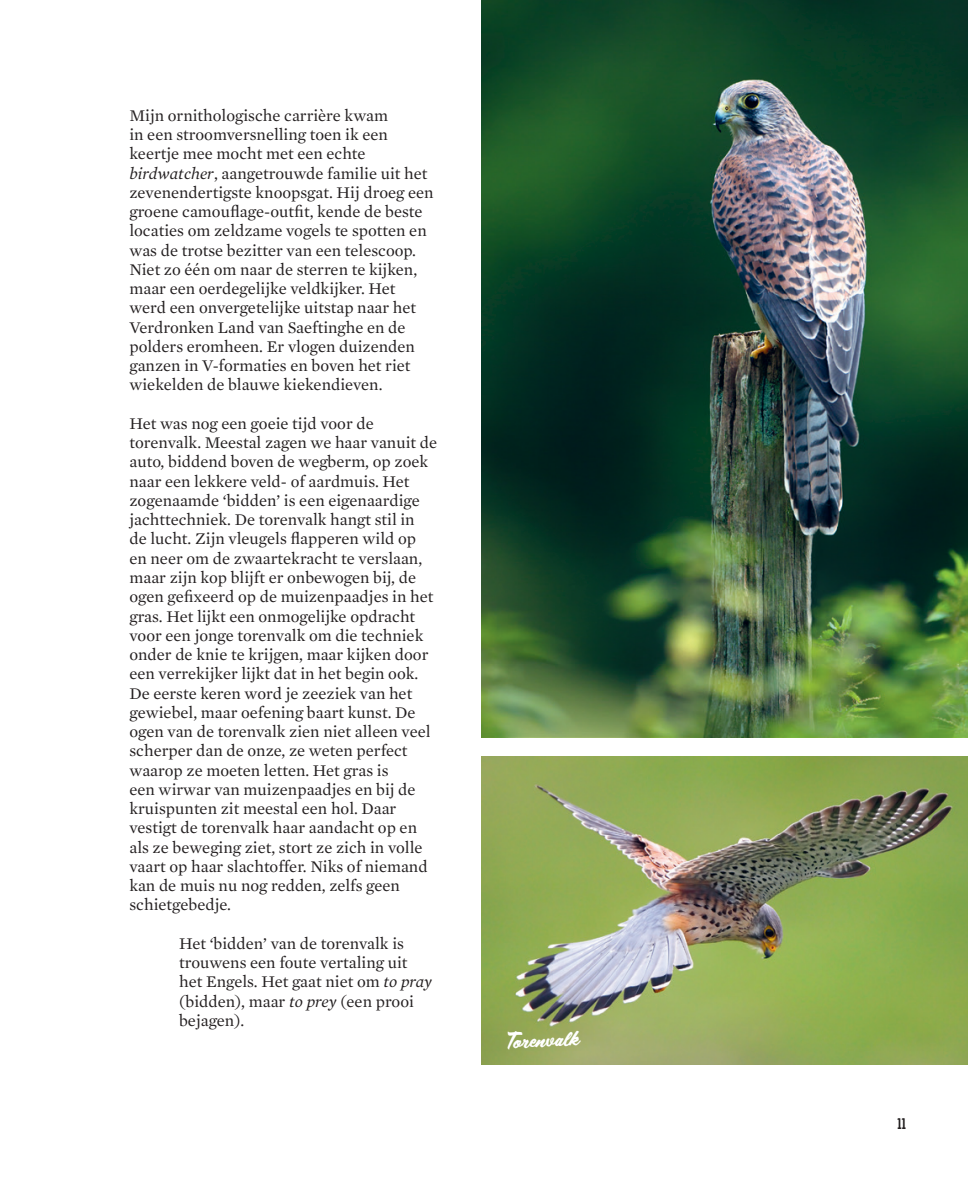
<style>
.page{position:relative;width:968px;height:1191px;background:#fff}
.page>*{position:absolute;margin:0;border:0;box-sizing:border-box;transform-origin:0 0}
.t1{font:24.5px "Camper Serif 2";color:#231f20}
.t2{font:21px "Scriptorama JF Tradeshow";color:#fff}
.t3{font:16.62px/19.2px "Mercury Text G1";color:#231f20}
.s1{font-style:italic}
</style>
<div class="page">
<img style="left:481px;top:0;width:486px;height:737px">
<img style="left:481px;top:756px;width:486px;height:308px">
<p class="t3" style="left:129px;top:106px;width:305px">Mijn ornithologische carrière kwam<br>in een stroomversnelling toen ik een keertje mee mocht met een echte <span class="s1">birdwatcher</span>, aangetrouwde familie uit het zevenendertigste knoopsgat. Hij droeg een groene camouflage-outfit, kende de beste locaties om zeldzame vogels te spotten en was de trotse bezitter van een telescoop.<br>Niet zo één om naar de sterren te kijken, maar een oerdegelijke veldkijker. Het werd een onvergetelijke uitstap naar het Verdronken Land van Saeftinghe en de polders eromheen. Er vlogen duizenden ganzen in V-formaties en boven het riet wiekelden de blauwe kiekendieven.</p>
<p class="t3" style="left:129px;top:414px;width:309px">Het was nog een goeie tijd voor de torenvalk. Meestal zagen we haar vanuit de auto, biddend boven de wegberm, op zoek naar een lekkere veld- of aardmuis. Het zogenaamde ‘bidden’ is een eigenaardige jachttechniek. De torenvalk hangt stil in<br>de lucht. Zijn vleugels flapperen wild op en neer om de zwaartekracht te verslaan, maar zijn kop blijft er onbewogen bij, de ogen gefixeerd op de muizenpaadjes in het gras. Het lijkt een onmogelijke opdracht voor een jonge torenvalk om die techniek onder de knie te krijgen, maar kijken door een verrekijker lijkt dat in het begin ook.<br>De eerste keren word je zeeziek van het gewiebel, maar oefening baart kunst. De ogen van de torenvalk zien niet alleen veel scherper dan de onze, ze weten perfect waarop ze moeten letten. Het gras is<br>een wirwar van muizenpaadjes en bij de kruispunten zit meestal een hol. Daar vestigt de torenvalk haar aandacht op en als ze beweging ziet, stort ze zich in volle vaart op haar slachtoffer. Niks of niemand kan de muis nu nog redden, zelfs geen schietgebedje.</p>
<p class="t3" style="left:179px;top:934px;width:254px">Het ‘bidden’ van de torenvalk is trouwens een foute vertaling uit het Engels. Het gaat niet om <span class="s1">to pray </span>(bidden), maar <span class="s1">to prey</span> (een prooi bejagen).</p>
<p class="t2" style="left:505px;top:1026px;width:74px;rotate:-3deg">Torenvalk</p>
<h1 class="t1" style="left:897px;top:1114px;width:10px">11</h1>
</div>
